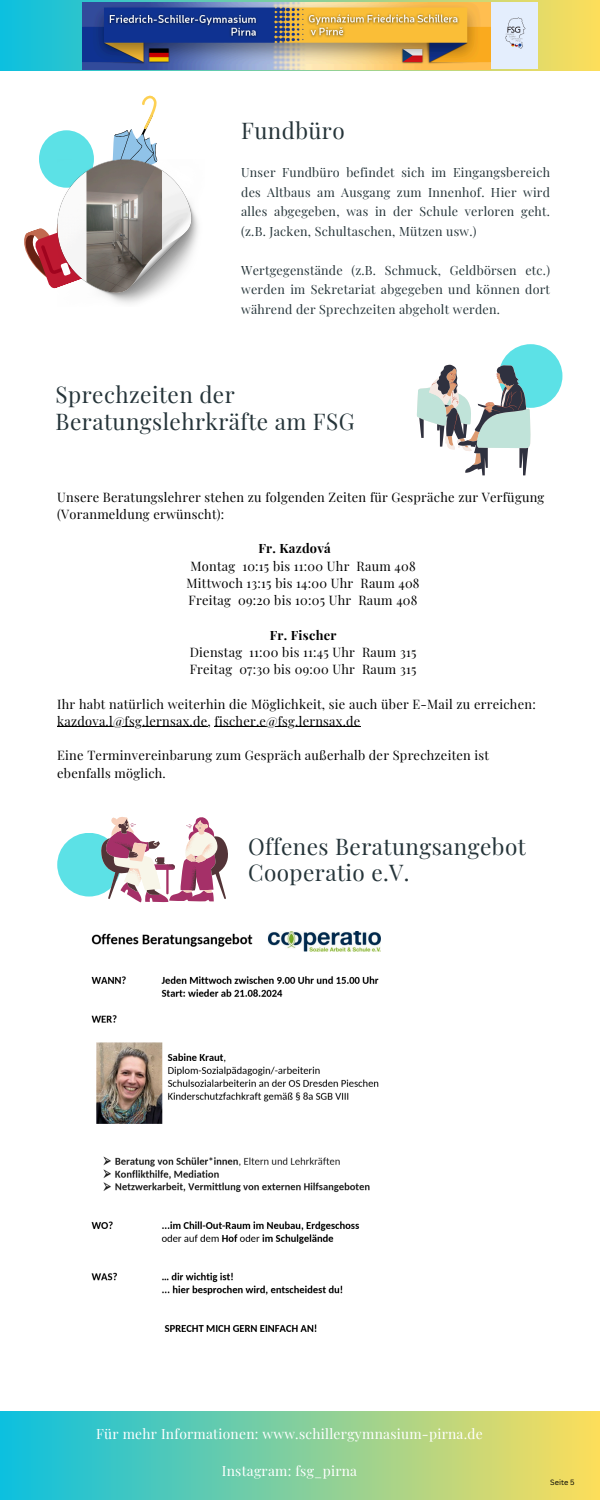
<style>
.page{position:relative;width:600px;height:1500px;background:#fff}
.page>*{position:absolute;margin:0;border:0;box-sizing:border-box;transform-origin:0 0}
.t1{font:22.5px/26.2px "Playfair Display";letter-spacing:.02em;color:#253439}
.t2{font:13.8px "Playfair Display";letter-spacing:.02em;color:#fff}
.t3{font:12.8px/17.2px "Playfair Display";letter-spacing:.02em;color:#000}
.t4{font:700 12.8px "Playfair Display";letter-spacing:.02em;color:#000}
.t5{font:12.5px/19.5px "Playfair Display";letter-spacing:.02em;color:#253439;text-align:justify}
.t6{font:7.4px "Canva Sans";color:#000}
.s1{font-weight:700}
</style>
<div class="page">
<div style="left:0;top:0;width:600px;height:1500px;background:linear-gradient(to right,#0bbfdf,#fdde5a)"></div>
<div style="left:0;top:72px;width:600px;height:1339px;background:#fff"></div>
<img style="left:83px;top:2px;width:454px;height:67px">
<svg style="left:24px;top:95px;width:133px;height:194px"></svg>
<img style="left:57px;top:159px;width:141px;height:145px">
<div style="left:499px;top:344px;width:63px;height:64px;background:#5ce1e6;border-radius:50%"></div>
<svg style="left:417px;top:365px;width:114px;height:110px"></svg>
<img style="left:91px;top:932px;width:290px;height:400px">
<hr style="left:57px;top:727px;width:151px;height:1px;background:#000">
<hr style="left:215px;top:727px;width:146px;height:1px;background:#000">
<div style="left:57px;top:833px;width:64px;height:64px;background:#5ce1e6;border-radius:50%"></div>
<svg style="left:99px;top:817px;width:129px;height:86px"></svg>
<h1 class="t1" style="left:241px;top:116px;width:105px">Fundbüro</h1>
<p class="t5" style="left:241px;top:162px;width:310px">Unser Fundbüro befindet sich im Eingangsbereich des Altbaus am Ausgang zum Innenhof. Hier wird alles abgegeben, was in der Schule verloren geht. (z.B. Jacken, Schultaschen, Mützen usw.)</p>
<h2 class="t5" style="left:241px;top:260px;width:310px">Wertgegenstände (z.B. Schmuck, Geldbörsen etc.) werden im Sekretariat abgegeben und können dort während der Sprechzeiten abgeholt werden.</h2>
<h2 class="t1" style="left:56px;top:381px;width:300px">Sprechzeiten der<br>Beratungslehrkräfte am FSG</h2>
<p class="t3" style="left:57px;top:488px;width:489px">Unsere Beratungslehrer stehen zu folgenden Zeiten für Gespräche zur Verfügung (Voranmeldung erwünscht):</p>
<p class="t4" style="left:258px;top:539px;width:74px">Fr. Kazdová</p>
<p class="t3" style="left:190px;top:557px;width:227px">Montag 10:15 bis 11:00 Uhr Raum 408</p>
<p class="t3" style="left:187px;top:574px;width:235px">Mittwoch 13:15 bis 14:00 Uhr Raum 408</p>
<p class="t3" style="left:189px;top:591px;width:231px">Freitag 09:20 bis 10:05 Uhr Raum 408</p>
<p class="t3" style="left:190px;top:626px;width:228px;text-align:center"><span class="s1">Fr. Fischer<br></span>Dienstag 11:00 bis 11:45 Uhr Raum 315<br>Freitag 07:30 bis 09:00 Uhr Raum 315</p>
<p class="t3" style="left:57px;top:695px;width:480px">Ihr habt natürlich weiterhin die Möglichkeit, sie auch über E-Mail zu erreichen:</p>
<p class="t3" style="left:57px;top:712px;width:305px">kazdova.l@fsg.lernsax.de, fischer.e@fsg.lernsax.de</p>
<p class="t3" style="left:57px;top:746px;width:433px">Eine Terminvereinbarung zum Gespräch außerhalb der Sprechzeiten ist ebenfalls möglich.</p>
<h2 class="t1" style="left:248px;top:832px;width:279px">Offenes Beratungsangebot<br>Cooperatio e.V.</h2>
<h1 class="t2" style="left:96px;top:1424px;width:388px">Für mehr Informationen: www.schillergymnasium-pirna.de</h1>
<h2 class="t2" style="left:222px;top:1461px;width:137px">Instagram: fsg_pirna</h2>
<h2 class="t6" style="left:550px;top:1477px;width:26px">Seite 5</h2>
</div>
